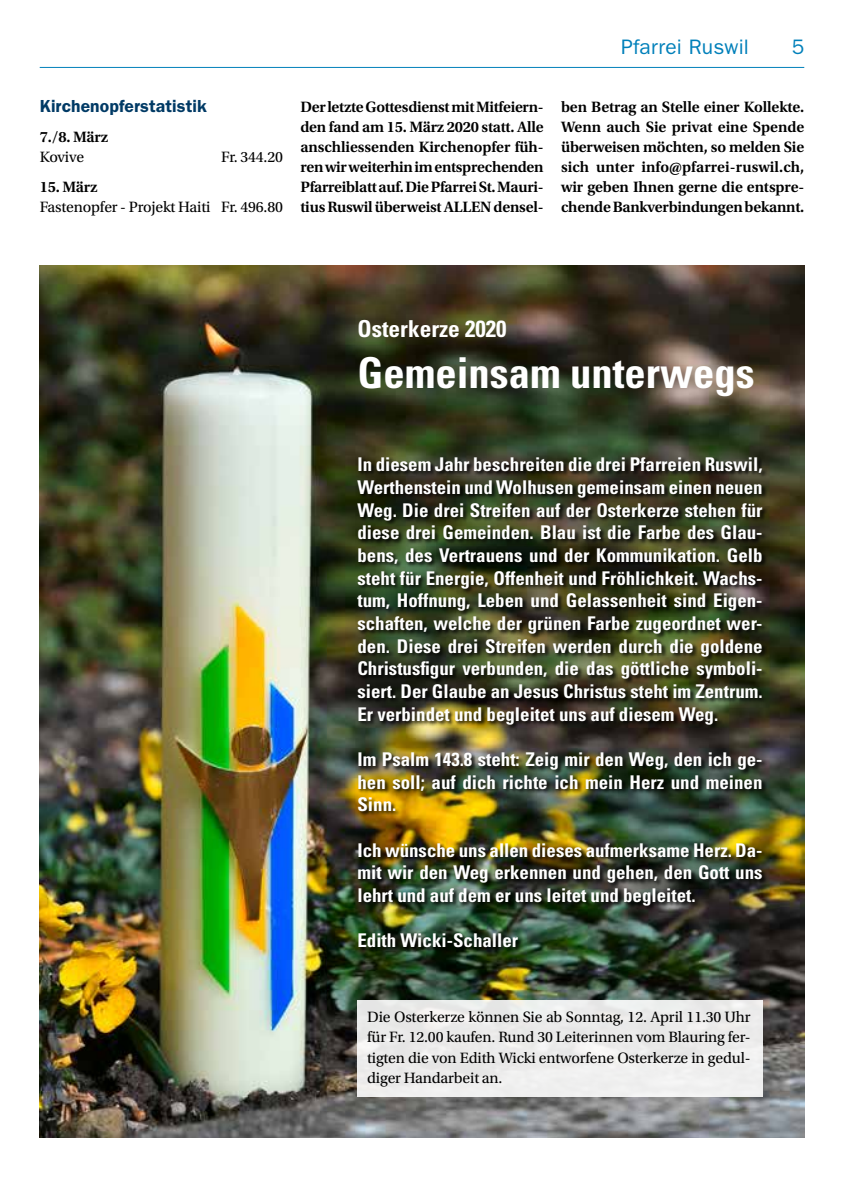
<style>
.page{position:relative;width:844px;height:1191px;background:#fff}
.page>*{position:absolute;margin:0;border:0;box-sizing:border-box;transform-origin:0 0}
.t1{font:700 condensed 42.52px "Univers";color:#fff}
.t2{font:700 condensed 23.28px "Univers";color:#fff}
.t3{font:21px "ITC Franklin Gothic Std";letter-spacing:.01em;color:#0080ba}
.t4{font:700 condensed 18.9px/22.8px "Univers";color:#fff;text-align:justify}
.t5{font:600 17.5px "ITC Franklin Gothic Std";letter-spacing:.005em;color:#003a65}
.t6{font:600 15.75px/20.1px "Utopia Std";letter-spacing:-.015em;color:#000;text-align:justify}
.t7{font:15.75px/20.1px "Utopia Std";letter-spacing:-.01em;color:#000;text-align:justify}
</style>
<div class="page">
<hr style="left:40px;top:67px;width:764px;height:1px;background:#0080ba">
<img style="left:40px;top:266px;width:287px;height:871px">
<img style="left:327px;top:266px;width:477px;height:871px">
<img style="left:356px;top:457px;width:412px;height:495px">
<div style="left:357px;top:1000px;width:405px;height:96px;background:#ecebeb"></div>
<p class="t5" style="left:40px;top:95px;width:168px">Kirchenopferstatistik</p>
<p class="t6" style="left:40px;top:127px;width:70px">7./8. März</p>
<p class="t7" style="left:40px;top:147px;width:46px">Kovive</p>
<p class="t7" style="left:221px;top:147px;width:63px">Fr. 344.20</p>
<p class="t6" style="left:40px;top:177px;width:59px">15. März</p>
<p class="t7" style="left:40px;top:197px;width:245px">Fastenopfer - Projekt Haiti Fr. 496.80</p>
<p class="t3" style="left:621px;top:35px;width:129px">Pfarrei Ruswil</p>
<p class="t3" style="left:791px;top:35px;width:14px">5</p>
<p class="t6" style="left:300px;top:97px;width:245px">Der letzte Gottesdienst mit Mitfeiern&shy;den fand am 15. März 2020 statt. Alle anschliessenden Kirchenopfer füh&shy;ren wir weiterhin im entsprechenden Pfarreiblatt auf. Die Pfarrei St. Mauri&shy;tius Ruswil überweist ALLEN densel-</p>
<p class="t6" style="left:561px;top:97px;width:245px">ben Betrag an Stelle einer Kollekte.<br>Wenn auch Sie privat eine Spende überweisen möchten, so melden Sie sich unter info@pfarrei-ruswil.ch, wir geben Ihnen gerne die entspre&shy;chende Bankverbindungen bekannt.</p>
<p class="t2" style="left:357px;top:315px;width:151px">Osterkerze 2020</p>
<h1 class="t1" style="left:357px;top:347px;width:398px">Gemeinsam unterwegs</h1>
<p class="t4" style="left:357px;top:453px;width:406px">In diesem Jahr beschreiten die drei Pfarreien Ruswil, Werthenstein und Wolhusen gemeinsam einen neuen Weg. Die drei Streifen auf der Osterkerze stehen für diese drei Gemeinden. Blau ist die Farbe des Glau&shy;bens, des Vertrauens und der Kommunikation. Gelb steht für Energie, Offenheit und Fröhlichkeit. Wachs&shy;tum, Hoffnung, Leben und Gelassenheit sind Eigen&shy;schaften, welche der grünen Farbe zugeordnet wer&shy;den. Diese drei Streifen werden durch die goldene Christusfigur verbunden, die das göttliche symboli&shy;siert. Der Glaube an Jesus Christus steht im Zentrum.<br>Er verbindet und begleitet uns auf diesem Weg.</p>
<p class="t4" style="left:357px;top:747px;width:406px">Im Psalm 143.8 steht: Zeig mir den Weg, den ich ge&shy;hen soll; auf dich richte ich mein Herz und meinen Sinn.</p>
<p class="t4" style="left:357px;top:838px;width:406px">Ich wünsche uns allen dieses aufmerksame Herz. Da&shy;mit wir den Weg erkennen und gehen, den Gott uns lehrt und auf dem er uns leitet und begleitet.</p>
<p class="t4" style="left:357px;top:929px;width:162px">Edith Wicki-Schaller</p>
<p class="t7" style="left:367px;top:1007px;width:385px">Die Osterkerze können Sie ab Sonntag, 12. April 11.30 Uhr für Fr. 12.00 kaufen. Rund 30 Leiterinnen vom Blauring fer&shy;tigten die von Edith Wicki entworfene Osterkerze in gedul&shy;diger Handarbeit an.</p>
</div>
